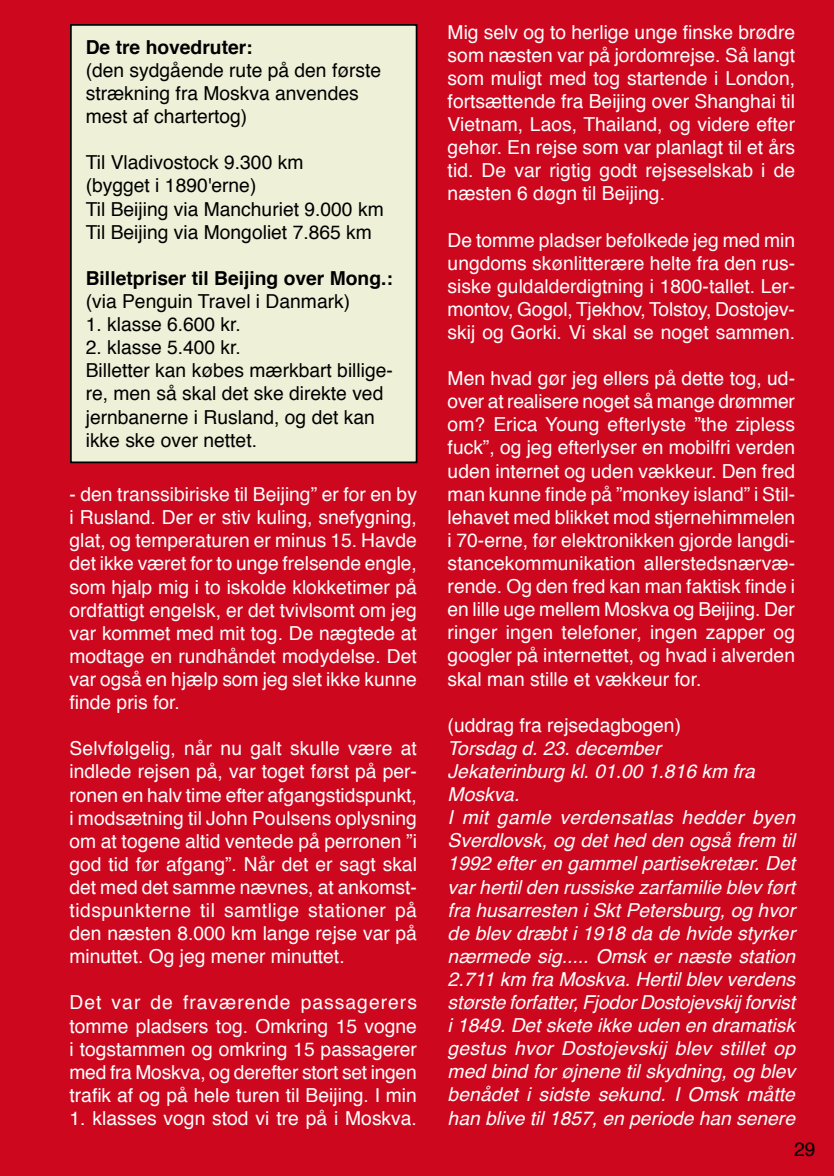
<style>
.page{position:relative;width:834px;height:1176px;background:#fff}
.page>*{position:absolute;margin:0;border:0;box-sizing:border-box;transform-origin:0 0}
.t1{font:21px "Tahoma";color:#000}
.t2{font:19.25px/23.1px "Helvetica";color:#fff;text-align:justify}
.t3{font:italic 19.25px/23.1px "Helvetica";color:#fff}
.t4{font:19.25px/23.1px "Helvetica";color:#000}
.t5{font:700 19.25px "Helvetica";color:#000}
</style>
<div class="page">
<div style="left:0;top:0;width:833px;height:1176px;background:#cd071e"></div>
<div style="left:70px;top:24px;width:348px;height:440px;background:#eef1d8"></div>
<p class="t5" style="left:86px;top:32px;width:168px">De tre hovedruter:</p>
<p class="t4" style="left:86px;top:59px;width:297px">(den sydgående rute på den første strækning fra Moskva anvendes mest af chartertog)</p>
<p class="t4" style="left:86px;top:152px;width:299px">Til Vladivostock 9.300 km<br>(bygget i 1890'erne)<br>Til Beijing via Manchuriet 9.000 km<br>Til Beijing via Mongoliet 7.865 km</p>
<p class="t5" style="left:86px;top:263px;width:308px">Billetpriser til Beijing over Mong.:</p>
<p class="t4" style="left:86px;top:290px;width:266px">(via Penguin Travel i Danmark)</p>
<p class="t4" style="left:86px;top:313px;width:157px">1. klasse 6.600 kr.</p>
<p class="t4" style="left:86px;top:336px;width:309px">2. klasse 5.400 kr.<br>Billetter kan købes mærkbart billige&shy;re, men så skal det ske direkte ved jernbanerne i Rusland, og det kan ikke ske over nettet.</p>
<p class="t2" style="left:69px;top:483px;width:349px">- den transsibiriske til Beijing” er for en by i Rusland. Der er stiv kuling, snefygning, glat, og temperaturen er minus 15. Havde det ikke været for to unge frelsende engle, som hjalp mig i to iskolde klokketimer på ordfattigt engelsk, er det tvivlsomt om jeg var kommet med mit tog. De nægtede at modtage en rundhåndet modydelse. Det var også en hjælp som jeg slet ikke kunne finde pris for.</p>
<p class="t2" style="left:69px;top:737px;width:349px">Selvfølgelig, når nu galt skulle være at indlede rejsen på, var toget først på per&shy;ronen en halv time efter afgangstidspunkt, i modsætning til John Poulsens oplysning om at togene altid ventede på perronen ”i god tid før afgang”. Når det er sagt skal det med det samme nævnes, at ankomst&shy;tidspunkterne til samtlige stationer på den næsten 8.000 km lange rejse var på minuttet. Og jeg mener minuttet.</p>
<p class="t2" style="left:69px;top:991px;width:349px">Det var de fraværende passagerers tomme pladsers tog. Omkring 15 vogne i togstammen og omkring 15 passagerer med fra Moskva, og derefter stort set ingen trafik af og på hele turen til Beijing. I min</p>
<p class="t2" style="left:69px;top:1107px;width:349px">1. klasses vogn stod vi tre på i Moskva.</p>
<p class="t2" style="left:447px;top:21px;width:349px">Mig selv og to herlige unge finske brødre som næsten var på jordomrejse. Så langt som muligt med tog startende i London, fortsættende fra Beijing over Shanghai til Vietnam, Laos, Thailand, og videre efter gehør. En rejse som var planlagt til et års tid. De var rigtig godt rejseselskab i de næsten 6 døgn til Beijing.</p>
<p class="t2" style="left:447px;top:229px;width:349px">De tomme pladser befolkede jeg med min ungdoms skønlitterære helte fra den rus&shy;siske guldalderdigtning i 1800-tallet. Ler&shy;montov, Gogol, Tjekhov, Tolstoy, Dostojev&shy;skij og Gorki. Vi skal se noget sammen.</p>
<p class="t2" style="left:447px;top:367px;width:349px">Men hvad gør jeg ellers på dette tog, ud&shy;over at realisere noget så mange drømmer om? Erica Young efterlyste ”the zipless fuck”, og jeg efterlyser en mobilfri verden uden internet og uden vækkeur. Den fred man kunne finde på ”monkey island” i Stil&shy;lehavet med blikket mod stjernehimmelen i 70-erne, før elektronikken gjorde langdi&shy;stancekommunikation allerstedsnærvæ&shy;rende. Og den fred kan man faktisk finde i en lille uge mellem Moskva og Beijing. Der ringer ingen telefoner, ingen zapper og googler på internettet, og hvad i alverden skal man stille et vækkeur for.</p>
<p class="t2" style="left:447px;top:714px;width:235px">(uddrag fra rejsedagbogen)</p>
<p class="t3" style="left:447px;top:737px;width:349px">Torsdag d. 23. december<br>Jekaterinburg kl. 01.00 1.816 km fra Moskva.<br>I mit gamle verdensatlas hedder byen Sverdlovsk, og det hed den også frem til 1992 efter en gammel partisekretær. Det var hertil den russiske zarfamilie blev ført fra husarresten i Skt Petersburg, og hvor de blev dræbt i 1918 da de hvide styrker nærmede sig..... Omsk er næste station 2.711 km fra Moskva. Hertil blev verdens største forfatter, Fjodor Dostojevskij forvist i 1849. Det skete ikke uden en dramatisk gestus hvor Dostojevskij blev stillet op med bind for øjnene til skydning, og blev benådet i sidste sekund. I Omsk måtte han blive til 1857, en periode han senere</p>
<p class="t4" style="left:794px;top:1138px;width:23px">29</p>
<p class="t1" style="left:789px;top:1125px;width:24px">29</p>
</div>
